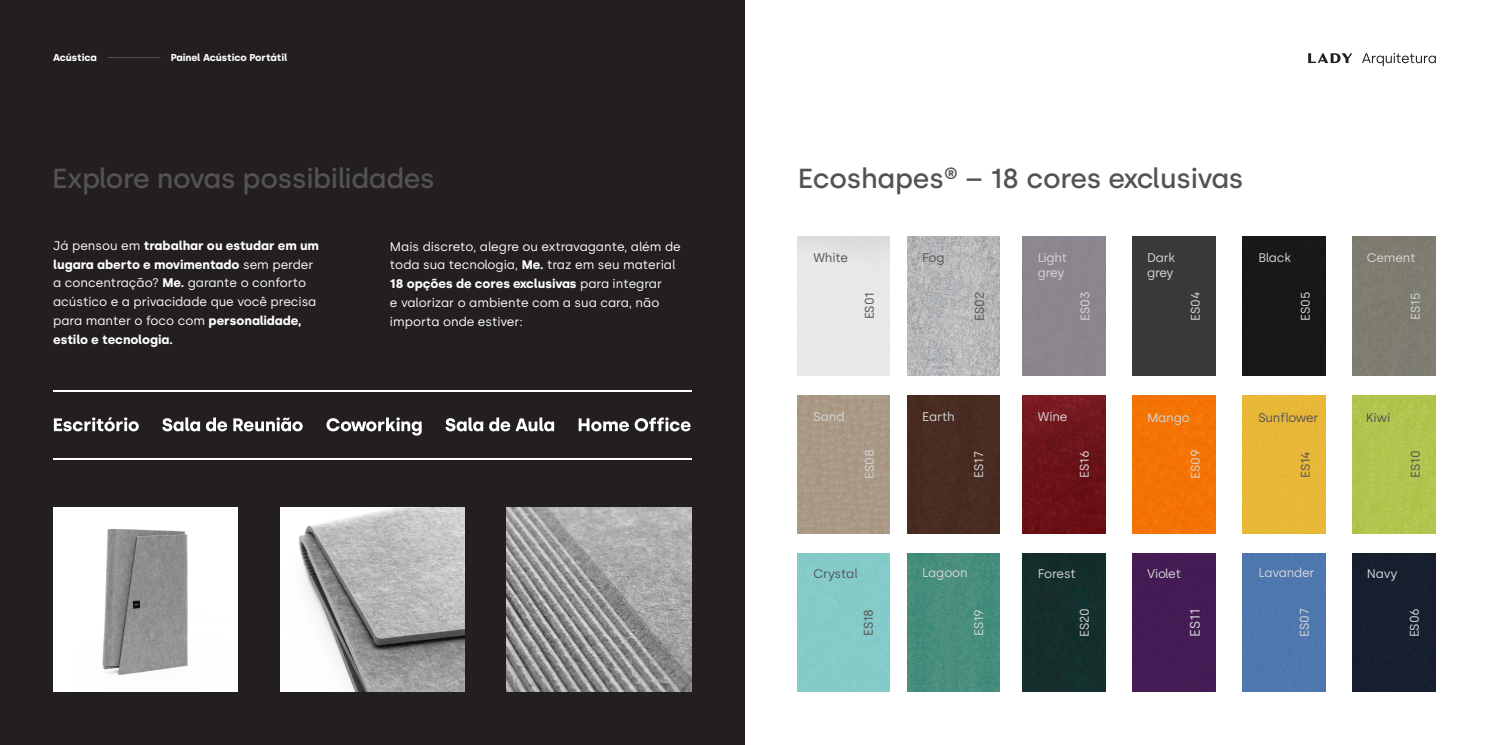
<style>
.page{position:relative;width:1489px;height:745px;background:#fff}
.page>*{position:absolute;margin:0;border:0;box-sizing:border-box;transform-origin:0 0}
.t1{font:500 27.5px "Silka";letter-spacing:-.01em;color:#535355}
.t2{font:13.75px "Silka";color:#d5d6d8}
.t3{font:12.5px/18.8px "Silka";color:#fff}
.t4{font:12.5px/15px "Silka";letter-spacing:-.01em;color:#d5d6d8}
.t5{font:12.5px "Silka";letter-spacing:-.01em;color:#535355}
.t6{font:700 10px "Silka";color:#fff}
.s1{font-weight:700}
</style>
<div class="page">
<div style="left:0;top:0;width:744px;height:744px;background:#231f20"></div>
<hr style="left:107px;top:57px;width:53px;height:1px;background:#535355">
<svg style="left:1308px;top:53px;width:44px;height:10px"></svg>
<svg style="left:1362px;top:53px;width:73px;height:13px"></svg>
<img style="left:280px;top:507px;width:184px;height:184px">
<img style="left:507px;top:507px;width:184px;height:184px">
<img style="left:53px;top:507px;width:184px;height:184px">
<svg style="left:54px;top:417px;width:85px;height:14px"></svg>
<svg style="left:162px;top:417px;width:38px;height:14px"></svg>
<svg style="left:206px;top:417px;width:21px;height:14px"></svg>
<svg style="left:233px;top:417px;width:70px;height:14px"></svg>
<svg style="left:326px;top:417px;width:95px;height:18px"></svg>
<svg style="left:445px;top:417px;width:38px;height:14px"></svg>
<svg style="left:489px;top:417px;width:65px;height:14px"></svg>
<svg style="left:578px;top:417px;width:112px;height:14px"></svg>
<hr style="left:53px;top:389px;width:638px;height:2px;background:#fff">
<hr style="left:53px;top:458px;width:638px;height:2px;background:#fff">
<div style="left:797px;top:553px;width:92px;height:138px;background:#84cbc8"></div>
<img style="left:907px;top:553px;width:92px;height:138px">
<div style="left:1022px;top:553px;width:83px;height:138px;background:#152e2b"></div>
<div style="left:1132px;top:553px;width:83px;height:138px;background:#441c54"></div>
<div style="left:1242px;top:553px;width:83px;height:138px;background:#4e77ae"></div>
<div style="left:1352px;top:553px;width:83px;height:138px;background:#171f2f"></div>
<img style="left:907px;top:237px;width:92px;height:138px">
<div style="left:1242px;top:237px;width:83px;height:138px;background:#181818"></div>
<div style="left:1132px;top:237px;width:83px;height:138px;background:#393939"></div>
<div style="left:1352px;top:237px;width:83px;height:138px;background:#7f7c70"></div>
<img style="left:797px;top:395px;width:92px;height:138px">
<img style="left:1242px;top:395px;width:83px;height:138px">
<div style="left:1132px;top:395px;width:83px;height:138px;background:#f47404"></div>
<img style="left:1352px;top:395px;width:83px;height:138px">
<div style="left:907px;top:395px;width:92px;height:138px;background:#482c21"></div>
<img style="left:1022px;top:395px;width:83px;height:138px">
<p class="t6" style="left:53px;top:51px;width:45px">Acústica</p>
<p class="t6" style="left:171px;top:51px;width:118px">Painel Acústico Portátil</p>
<p class="t1" style="left:52px;top:162px;width:384px">Explore novas possibilidades</p>
<p class="t3" style="left:53px;top:236px;width:267px">Já pensou em <span class="s1">trabalhar ou estudar em um lugara aberto e movimentado</span> sem perder a concentração? <span class="s1">Me.</span> garante o conforto acústico e a privacidade que você precisa para manter o foco com <span class="s1">personalidade, estilo e tecnologia.</span></p>
<p class="t3" style="left:390px;top:237px;width:292px">Mais discreto, alegre ou extravagante, além de toda sua tecnologia, <span class="s1">Me.</span> traz em seu material <span class="s1">18 opções de cores exclusivas</span> para integrar<br>e valorizar o ambiente com a sua cara, não importa onde estiver:</p>
<p class="t1" style="left:797px;top:162px;width:447px">Ecoshapes® – 18 cores exclusivas</p>
<p class="t5" style="left:813px;top:250px;width:36px">White</p>
<p class="t5" style="left:862px;top:319px;width:28px;rotate:-90deg">ES01</p>
<p class="t5" style="left:922px;top:250px;width:24px">Fog</p>
<p class="t5" style="left:972px;top:320px;width:31px;rotate:-90deg">ES02</p>
<p class="t4" style="left:1037px;top:250px;width:31px">Light grey</p>
<p class="t4" style="left:1077px;top:320px;width:31px;rotate:-90deg">ES03</p>
<p class="t4" style="left:1146px;top:250px;width:30px">Dark grey</p>
<p class="t4" style="left:1187px;top:320px;width:31px;rotate:-90deg">ES04</p>
<p class="t4" style="left:1258px;top:250px;width:34px">Black</p>
<p class="t4" style="left:1297px;top:320px;width:31px;rotate:-90deg">ES05</p>
<p class="t4" style="left:1366px;top:250px;width:51px">Cement</p>
<p class="t4" style="left:1407px;top:319px;width:29px;rotate:-90deg">ES15</p>
<p class="t4" style="left:813px;top:408px;width:32px">Sand</p>
<p class="t4" style="left:862px;top:479px;width:31px;rotate:-90deg">ES08</p>
<p class="t4" style="left:922px;top:408px;width:34px">Earth</p>
<p class="t4" style="left:971px;top:477px;width:28px;rotate:-90deg">ES17</p>
<p class="t4" style="left:1037px;top:408px;width:31px">Wine</p>
<p class="t4" style="left:1076px;top:478px;width:29px;rotate:-90deg">ES16</p>
<p class="t4" style="left:1146px;top:409px;width:44px">Mango</p>
<p class="t4" style="left:1187px;top:479px;width:31px;rotate:-90deg">ES09</p>
<p class="t5" style="left:1258px;top:409px;width:62px">Sunflower</p>
<p class="t5" style="left:1297px;top:477px;width:28px;rotate:-90deg">ES14</p>
<p class="t5" style="left:1365px;top:409px;width:26px">Kiwi</p>
<p class="t5" style="left:1407px;top:477px;width:29px;rotate:-90deg">ES10</p>
<p class="t5" style="left:813px;top:565px;width:46px">Crystal</p>
<p class="t5" style="left:861px;top:636px;width:29px;rotate:-90deg">ES18</p>
<p class="t4" style="left:922px;top:565px;width:47px">Lagoon</p>
<p class="t4" style="left:971px;top:635px;width:28px;rotate:-90deg">ES19</p>
<p class="t4" style="left:1037px;top:565px;width:39px">Forest</p>
<p class="t4" style="left:1076px;top:636px;width:31px;rotate:-90deg">ES20</p>
<p class="t4" style="left:1146px;top:565px;width:36px">Violet</p>
<p class="t2" style="left:1186px;top:636px;width:29px;rotate:-90deg">ES11</p>
<p class="t4" style="left:1258px;top:565px;width:58px">Lavander</p>
<p class="t4" style="left:1296px;top:636px;width:30px;rotate:-90deg">ES07</p>
<p class="t4" style="left:1366px;top:565px;width:32px">Navy</p>
<p class="t4" style="left:1406px;top:637px;width:31px;rotate:-90deg">ES06</p>
</div>
